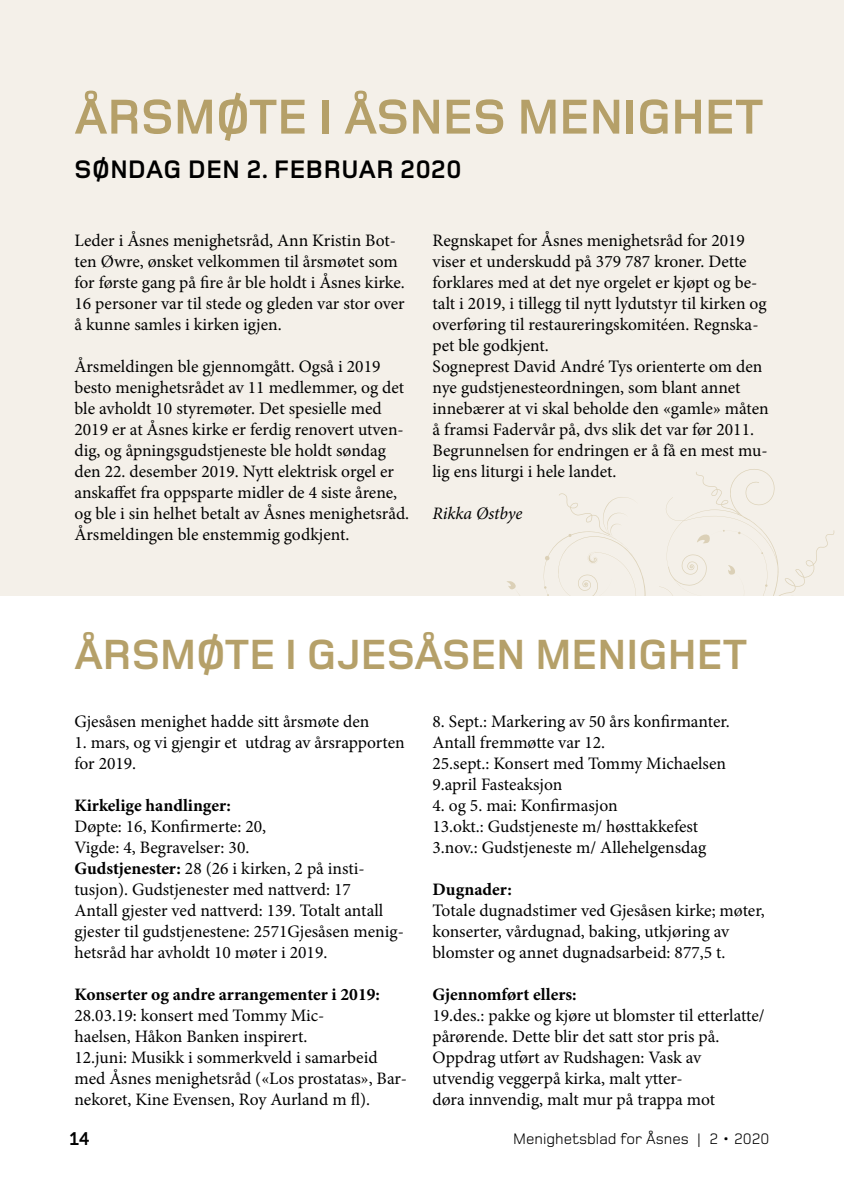
<style>
.page{position:relative;width:844px;height:1191px;background:#fff}
.page>*{position:absolute;margin:0;border:0;box-sizing:border-box;transform-origin:0 0}
.t1{font:700 50.75px "Foundry Monoline";color:#b5a069}
.t2{font:700 43.75px "Foundry Monoline";color:#b5a069}
.t3{font:700 26.25px "Foundry Monoline";letter-spacing:.02em;color:#000}
.t4{font:700 19.25px "Foundry Monoline";color:#000}
.t5{font:17.5px/21px "Minion Pro";color:#000}
.t6{font:700 17.5px "Minion Pro";color:#000}
.t7{font:italic 17.5px "Minion Pro";letter-spacing:-.01em;color:#000}
.t8{font:15.75px "Foundry Monoline";color:#000}
.s1{font-weight:700}
</style>
<div class="page">
<div style="left:0;top:0;width:843px;height:595px;background:#f4f0e9"></div>
<svg style="left:507px;top:469px;width:327px;height:126px"></svg>
<h1 class="t1" style="left:74px;top:90px;width:690px">ÅRSMØTE I ÅSNES MENIGHET</h1>
<h3 class="t3" style="left:74px;top:156px;width:388px">SØNDAG DEN 2. FEBRUAR 2020</h3>
<p class="t5" style="left:74px;top:230px;width:331px">Leder i Åsnes menighetsråd, Ann Kristin Bot&shy;ten Øwre, ønsket velkommen til årsmøtet som for første gang på fire år ble holdt i Åsnes kirke.<br>16 personer var til stede og gleden var stor over å kunne samles i kirken igjen.</p>
<p class="t5" style="left:74px;top:356px;width:336px">Årsmeldingen ble gjennomgått. Også i 2019 besto menighetsrådet av 11 medlemmer, og det ble avholdt 10 styremøter. Det spesielle med 2019 er at Åsnes kirke er ferdig renovert utven&shy;dig, og åpningsgudstjeneste ble holdt søndag den 22. desember 2019. Nytt elektrisk orgel er anskaffet fra oppsparte midler de 4 siste årene, og ble i sin helhet betalt av Åsnes menighetsråd.<br>Årsmeldingen ble enstemmig godkjent.</p>
<p class="t5" style="left:432px;top:230px;width:337px">Regnskapet for Åsnes menighetsråd for 2019 viser et underskudd på 379 787 kroner. Dette forklares med at det nye orgelet er kjøpt og be&shy;talt i 2019, i tillegg til nytt lydutstyr til kirken og overføring til restaureringskomitéen. Regnska&shy;pet ble godkjent.<br>Sogneprest David André Tys orienterte om den nye gudstjenesteordningen, som blant annet innebærer at vi skal beholde den «gamle» måten å framsi Fadervår på, dvs slik det var før 2011.<br>Begrunnelsen for endringen er å få en mest mu&shy;lig ens liturgi i hele landet.</p>
<p class="t7" style="left:432px;top:503px;width:91px">Rikka Østbye</p>
<h2 class="t2" style="left:74px;top:631px;width:674px">ÅRSMØTE I GJESÅSEN MENIGHET</h2>
<p class="t5" style="left:74px;top:711px;width:296px">Gjesåsen menighet hadde sitt årsmøte den</p>
<p class="t5" style="left:74px;top:732px;width:331px">1. mars, og vi gjengir et utdrag av årsrapporten for 2019.</p>
<p class="t6" style="left:74px;top:795px;width:158px">Kirkelige handlinger:</p>
<p class="t5" style="left:74px;top:816px;width:331px">Døpte: 16, Konfirmerte: 20,<br>Vigde: 4, Begravelser: 30.<br><span class="s1">Gudstjenester:</span> 28 (26 i kirken, 2 på insti&shy;tusjon). Gudstjenester med nattverd: 17<br>Antall gjester ved nattverd: 139. Totalt antall gjester til gudstjenestene: 2571Gjesåsen menig&shy;hetsråd har avholdt 10 møter i 2019.</p>
<p class="t6" style="left:74px;top:984px;width:307px">Konserter og andre arrangementer i 2019:</p>
<p class="t5" style="left:74px;top:1005px;width:334px">28.03.19: konsert med Tommy Mic-<br>haelsen, Håkon Banken inspirert.<br>12.juni: Musikk i sommerkveld i samarbeid med Åsnes menighetsråd («Los prostatas», Bar&shy;nekoret, Kine Evensen, Roy Aurland m fl).</p>
<p class="t5" style="left:432px;top:711px;width:299px">8. Sept.: Markering av 50 års konfirmanter.<br>Antall fremmøtte var 12.<br>25.sept.: Konsert med Tommy Michaelsen<br>9.april Fasteaksjon</p>
<p class="t5" style="left:432px;top:795px;width:275px">4. og 5. mai: Konfirmasjon<br>13.okt.: Gudstjeneste m/ høsttakkefest<br>3.nov.: Gudstjeneste m/ Allehelgensdag</p>
<p class="t6" style="left:432px;top:879px;width:81px">Dugnader:</p>
<p class="t5" style="left:432px;top:900px;width:333px">Totale dugnadstimer ved Gjesåsen kirke; møter, konserter, vårdugnad, baking, utkjøring av blomster og annet dugnadsarbeid: 877,5 t.</p>
<p class="t6" style="left:432px;top:984px;width:145px">Gjennomført ellers:</p>
<p class="t5" style="left:432px;top:1005px;width:333px">19.des.: pakke og kjøre ut blomster til etterlatte/ pårørende. Dette blir det satt stor pris på.<br>Oppdrag utført av Rudshagen: Vask av utvendig veggerpå kirka, malt ytter-<br>døra innvendig, malt mur på trappa mot</p>
<p class="t4" style="left:69px;top:1128px;width:22px">14</p>
<p class="t8" style="left:513px;top:1130px;width:258px">Menighetsblad for Åsnes | 2 • 2020</p>
</div>
